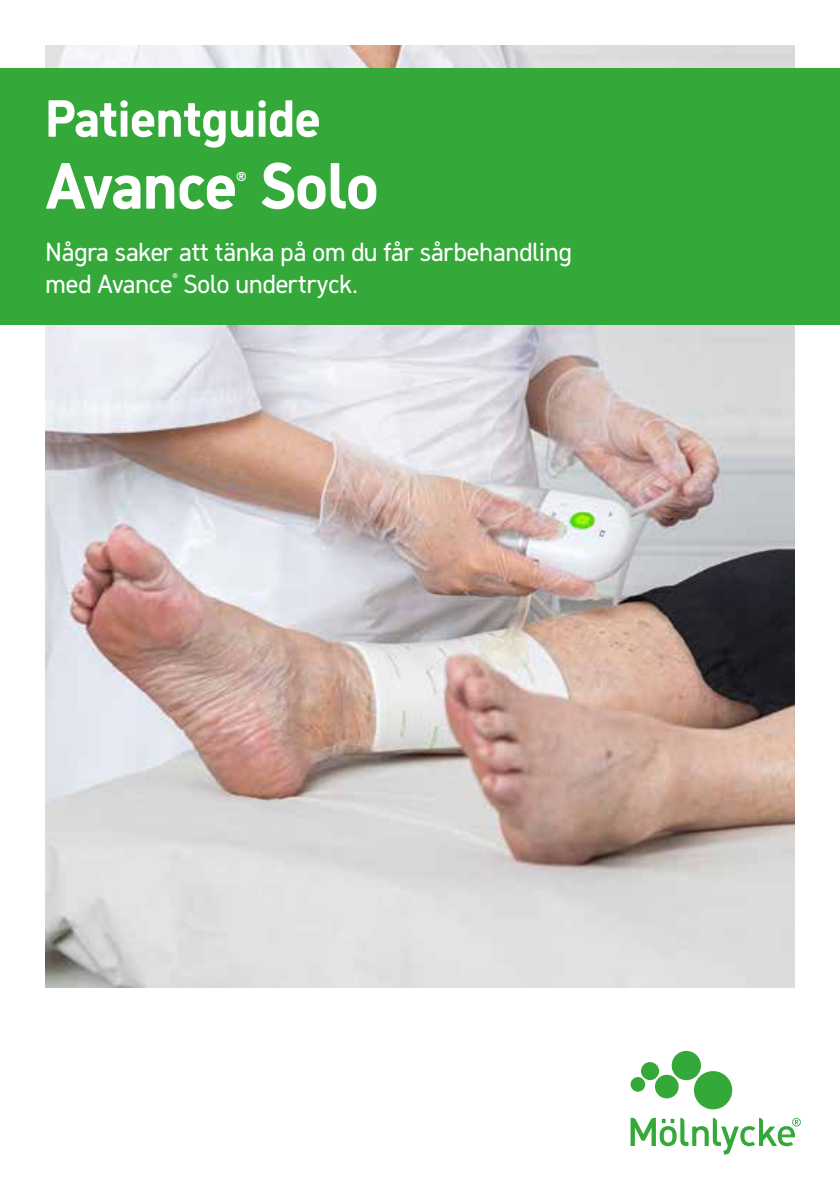
<style>
.page{position:relative;width:840px;height:1191px;background:#fff}
.page>*{position:absolute;margin:0;border:0;box-sizing:border-box;transform-origin:0 0}
.t1{font:700 65px "Molnlycke Sans";color:#fff}
.t2{font:700 52px "Molnlycke Sans";color:#fff}
.t3{font:700 28.4px "Molnlycke Sans";color:#fff}
.t4{font:26px/31.2px "Molnlycke Sans";color:#fff}
</style>
<div class="page">
<svg style="left:630px;top:1051px;width:170px;height:103px"></svg>
<img style="left:45px;top:45px;width:749px;height:943px">
<div style="left:0;top:68px;width:839px;height:257px;background:#34a93a"></div>
<h2 class="t2" style="left:45px;top:87px;width:276px">Patientguide</h2>
<h1 class="t1" style="left:45px;top:147px;width:334px">Avance Solo</h1>
<p class="t3" style="left:237px;top:165px;width:11px">®</p>
<p class="t4" style="left:45px;top:236px;width:527px">Några saker att tänka på om du får sårbehandling med Avance<sup>®</sup> Solo undertryck.</p>
</div>
